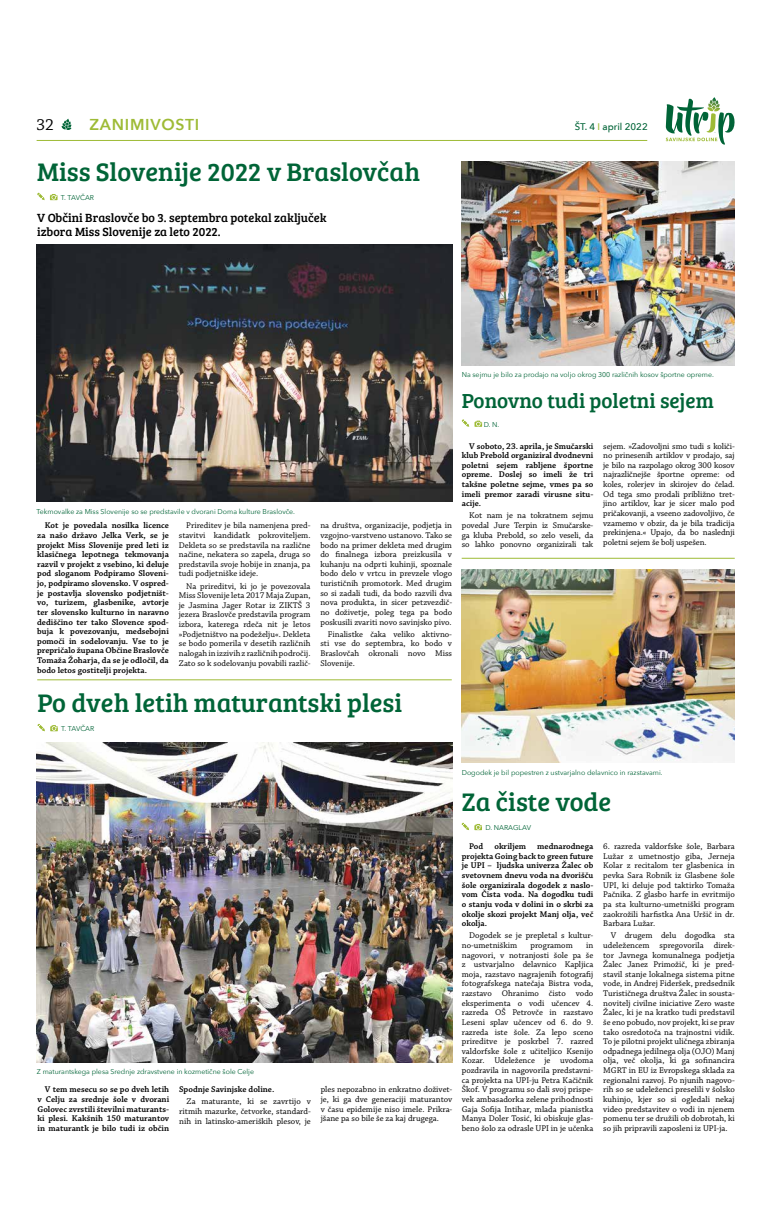
<style>
.page{position:relative;width:772px;height:1218px;background:#fff}
.page>*{position:absolute;margin:0;border:0;box-sizing:border-box;transform-origin:0 0}
.t1{font:26.25px "Bree Serif";color:#006437}
.t2{font:21px "Bree Serif";color:#006437}
.t3{font:16.62px "Chaparral Pro";color:#000}
.t4{font:600 15.75px "Avenir Next";letter-spacing:.05em;color:#9ebb36}
.t5{font:12.25px/14px "Bree Serif";color:#000}
.t6{font:500 9.62px "Avenir Next";color:#006437}
.t7{font:8.75px/9.6px "Chaparral Pro";color:#000;text-align:justify}
.t8{font:600 8.75px/9.6px "Chaparral Pro";color:#000;text-align:justify}
.t9{font:7px "Avenir Next";color:#006437}
.s1{color:#9ebb36}
</style>
<div class="page">
<svg style="left:61px;top:119px;width:10px;height:11px"></svg>
<hr style="left:37px;top:140px;width:610px;height:1px;background:#9ebb36">
<svg style="left:665px;top:97px;width:70px;height:48px"></svg>
<svg style="left:461px;top:823px;width:21px;height:7px"></svg>
<svg style="left:37px;top:193px;width:20px;height:7px"></svg>
<img style="left:37px;top:244px;width:415px;height:258px">
<svg style="left:37px;top:724px;width:21px;height:7px"></svg>
<img style="left:37px;top:743px;width:415px;height:319px">
<hr style="left:37px;top:679px;width:414px;height:1px;background:#9ebb36">
<svg style="left:461px;top:419px;width:21px;height:8px"></svg>
<img style="left:461px;top:161px;width:273px;height:204px">
<hr style="left:461px;top:558px;width:273px;height:1px;background:#9ebb36">
<img style="left:461px;top:569px;width:273px;height:194px">
<h3 class="t3" style="left:37px;top:116px;width:19px">32</h3>
<h3 class="t4" style="left:89px;top:111px;width:111px">ZANIMIVOSTI</h3>
<p class="t6" style="left:574px;top:119px;width:74px">ŠT. 4 <span class="s1">I</span> april 2022</p>
<h1 class="t1" style="left:37px;top:153px;width:384px">Miss Slovenije 2022 v Braslovčah</h1>
<p class="t9" style="left:61px;top:192px;width:35px">T. TAVČAR</p>
<h3 class="t5" style="left:37px;top:210px;width:291px">V Občini Braslovče bo 3. septembra potekal zaključek izbora Miss Slovenije za leto 2022.</h3>
<p class="t9" style="left:37px;top:505px;width:260px">Tekmovalke za Miss Slovenije so se predstavile v dvorani Doma kulture Braslovče.</p>
<p class="t8" style="left:37px;top:521px;width:133px;text-indent:7px">Kot je povedala nosilka licence za našo državo Jelka Verk, se je projekt Miss Slovenije pred leti iz klasičnega lepotnega tekmovanja razvil v projekt z vsebino, ki deluje pod sloganom Podpiramo Sloveni&shy;jo, podpiramo slovensko. V ospred&shy;je postavlja slovensko podjetništ&shy;vo, turizem, glasbenike, avtorje ter slovensko kulturno in naravno dediščino ter tako Slovence spod&shy;buja k povezovanju, medsebojni pomoči in sodelovanju. Vse to je prepričalo župana Občine Braslovče Tomaža Žoharja, da se je odločil, da bodo letos gostitelji projekta.</p>
<p class="t7" style="left:179px;top:521px;width:133px;text-indent:7px">Prireditev je bila namenjena pred&shy;stavitvi kandidatk pokroviteljem.<br>Dekleta so se predstavila na različne načine, nekatera so zapela, druga so predstavila svoje hobije in znanja, pa tudi podjetniške ideje.</p>
<p class="t7" style="left:179px;top:581px;width:133px;text-indent:7px">Na prireditvi, ki jo je povezovala Miss Slovenije leta 2017 Maja Zupan, je Jasmina Jager Rotar iz ZIKTŠ 3 jezera Braslovče predstavila program izbora, katerega rdeča nit je letos »Podjetništvo na podeželju«. Dekleta se bodo pomerila v desetih različnih nalogah in izzivih z različnih področij.<br>Zato so k sodelovanju povabili različ-</p>
<p class="t7" style="left:320px;top:521px;width:133px">na društva, organizacije, podjetja in vzgojno-varstveno ustanovo. Tako se bodo na primer dekleta med drugim do finalnega izbora preizkusila v kuhanju na odprti kuhinji, spoznale bodo delo v vrtcu in prevzele vlogo turističnih promotork. Med drugim so si zadali tudi, da bodo razvili dva nova produkta, in sicer petzvezdič&shy;no doživetje, poleg tega pa bodo poskusili zvariti novo savinjsko pivo.</p>
<p class="t7" style="left:320px;top:629px;width:133px;text-indent:7px">Finalistke čaka veliko aktivno&shy;sti vse do septembra, ko bodo v Braslovčah okronali novo Miss Slovenije.</p>
<h1 class="t1" style="left:38px;top:684px;width:366px">Po dveh letih maturantski plesi</h1>
<p class="t9" style="left:61px;top:723px;width:35px">T. TAVČAR</p>
<p class="t9" style="left:461px;top:369px;width:253px">Na sejmu je bilo za prodajo na voljo okrog 300 različnih kosov športne opreme.</p>
<h2 class="t2" style="left:461px;top:385px;width:253px">Ponovno tudi poletni sejem</h2>
<p class="t9" style="left:483px;top:418px;width:17px">D. N.</p>
<p class="t8" style="left:461px;top:441px;width:133px;text-indent:7px">V soboto, 23. aprila, je Smučarski klub Prebold organiziral dvodnevni poletni sejem rabljene športne opreme. Doslej so imeli že tri takšne poletne sejme, vmes pa so imeli premor zaradi virusne situ&shy;acije.</p>
<p class="t7" style="left:461px;top:511px;width:133px;text-indent:7px">Kot nam je na tokratnem sejmu povedal Jure Terpin iz Smučarske&shy;ga kluba Prebold, so zelo veseli, da so lahko ponovno organizirali tak</p>
<p class="t7" style="left:603px;top:441px;width:133px">sejem. »Zadovoljni smo tudi s količi&shy;no prinesenih artiklov v prodajo, saj je bilo na razpolago okrog 300 kosov najrazličnejše športne opreme: od koles, rolerjev in skirojev do čelad.<br>Od tega smo prodali približno tret&shy;jino artiklov, kar je sicer malo pod pričakovanji, a vseeno zadovoljivo, če vzamemo v obzir, da je bila tradicija prekinjena.« Upajo, da bo naslednji poletni sejem še bolj uspešen.</p>
<p class="t9" style="left:37px;top:1066px;width:218px">Z maturantskega plesa Srednje zdravstvene in kozmetične šole Celje</p>
<p class="t8" style="left:38px;top:1085px;width:133px;text-indent:7px">V tem mesecu so se po dveh letih v Celju za srednje šole v dvorani Golovec zvrstili številni maturants&shy;ki plesi. Kakšnih 150 maturantov in maturantk je bilo tudi iz občin</p>
<p class="t8" style="left:179px;top:1085px;width:97px">Spodnje Savinjske doline.</p>
<p class="t7" style="left:179px;top:1097px;width:133px;text-indent:7px">Za maturante, ki se zavrtijo v ritmih mazurke, četvorke, standard&shy;nih in latinsko-ameriških plesov, je</p>
<p class="t7" style="left:320px;top:1085px;width:133px">ples nepozabno in enkratno doživet&shy;je, ki ga dve generaciji maturantov v času epidemije niso imele. Prikra&shy;jšane pa so bile še za kaj drugega.</p>
<p class="t9" style="left:461px;top:766px;width:202px">Dogodek je bil popestren z ustvarjalno delavnico in razstavami.</p>
<h1 class="t1" style="left:461px;top:783px;width:151px">Za čiste vode</h1>
<p class="t9" style="left:485px;top:822px;width:47px">D. NARAGLAV</p>
<p class="t8" style="left:461px;top:842px;width:133px;text-indent:75px">mednarodnega projekta Going back to green future je UPI – ljudska univerza Žalec ob svetovnem dnevu voda na dvorišču šole organizirala dogodek z naslo&shy;vom Čista voda. Na dogodku tudi o stanju voda v dolini in o skrbi za okolje skozi projekt Manj olja, več okolja.</p>
<p class="t7" style="left:461px;top:931px;width:133px;text-indent:7px">Dogodek se je prepletal s kultur&shy;no-umetniškim</p>
<p class="t7" style="left:530px;top:941px;width:44px">programom</p>
<p class="t8" style="left:469px;top:842px;width:16px">Pod</p>
<p class="t8" style="left:494px;top:842px;width:33px">okriljem</p>
<p class="t7" style="left:461px;top:941px;width:133px;text-indent:124px">in nagovori, v notranjosti šole pa še z ustvarjalno delavnico Kapljica moja, razstavo nagrajenih fotografij fotografskega natečaja Bistra voda, razstavo Ohranimo čisto vodo eksperimenta o vodi učencev 4. razreda OŠ Petrovče in razstavo Leseni splav učencev od 6. do 9. razreda iste šole. Za lepo sceno prireditve je poskrbel 7. razred valdorfske šole z učiteljico Ksenijo Kozar. Udeležence je uvodoma pozdravila in nagovorila predstavni&shy;ca projekta na UPI-ju Petra Kačičnik Škof. V programu so dali svoj prispe&shy;vek ambasadorka zelene prihodnosti Gaja Sofija Intihar, mlada pianistka Manya Doler Tosić, ki obiskuje glas&shy;beno šolo za odrasle UPI in je učenka</p>
<p class="t7" style="left:603px;top:842px;width:133px">6. razreda valdorfske šole, Barbara Lužar z umetnostjo giba, Jerneja Kolar z recitalom ter glasbenica in pevka Sara Robnik iz Glasbene šole UPI, ki deluje pod taktirko Tomaža Pačnika. Z glasbo harfe in evritmijo pa sta kulturno-umetniški program zaokrožili harfistka Ana Uršič in dr.<br>Barbara Lužar.</p>
<p class="t7" style="left:603px;top:931px;width:133px;text-indent:7px">V drugem delu dogodka sta udeležencem spregovorila direk&shy;tor Javnega komunalnega podjetja Žalec Janez Primožič, ki je pred&shy;stavil stanje lokalnega sistema pitne vode, in Andrej Fideršek, predsednik Turističnega društva Žalec in sousta&shy;novitelj civilne iniciative Zero waste Žalec, ki je na kratko tudi predstavil še eno pobudo, nov projekt, ki se prav tako osredotoča na trajnostni vidik.<br>To je pilotni projekt uličnega zbiranja odpadnega jedilnega olja (OJO) Manj olja, več okolja, ki ga sofinancira MGRT in EU iz Evropskega sklada za regionalni razvoj. Po njunih nagovo&shy;rih so se udeleženci preselili v šolsko kuhinjo, kjer so si ogledali nekaj video predstavitev o vodi in njenem pomenu ter se družili ob dobrotah, ki so jih pripravili zaposleni iz UPI-ja.</p>
</div>
